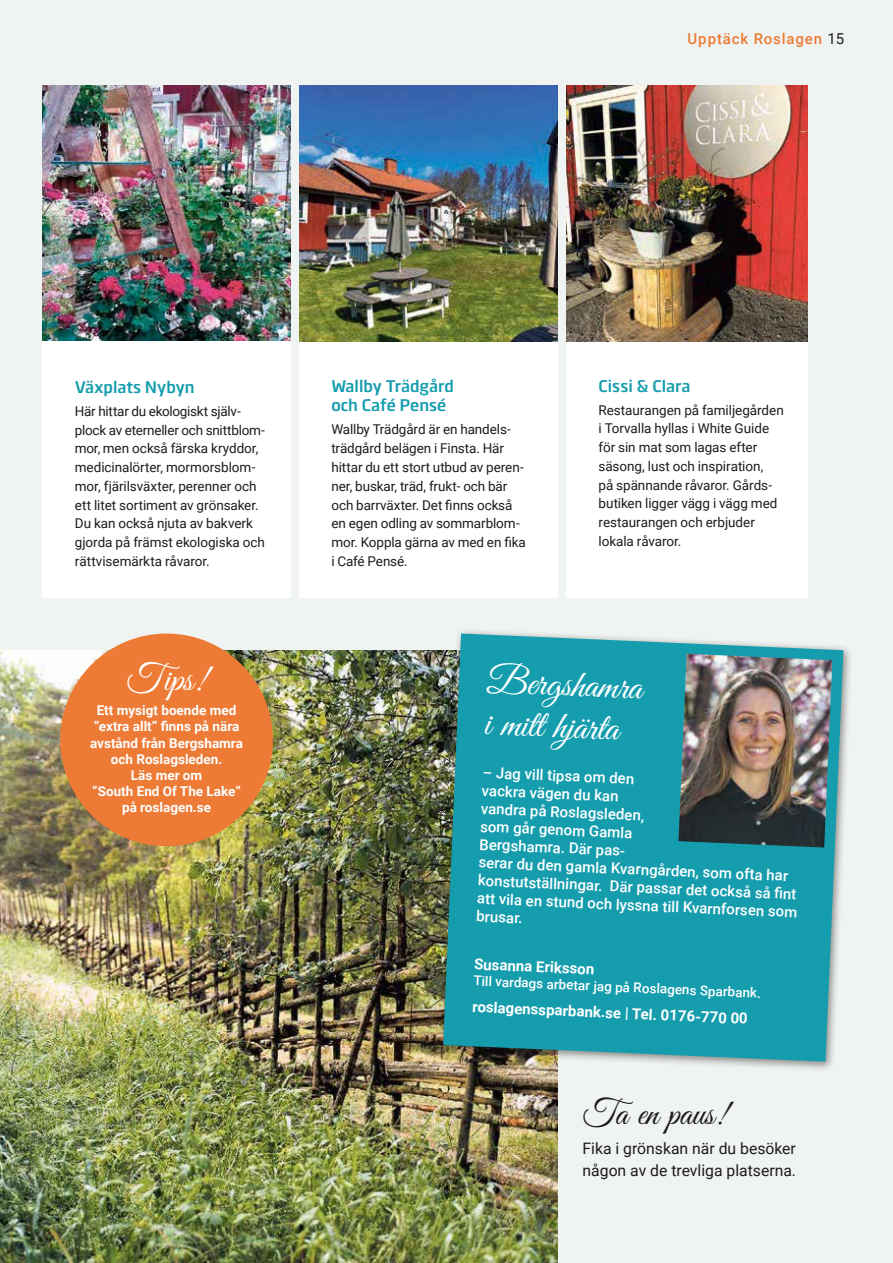
<style>
.page{position:relative;width:893px;height:1263px;background:#eff3f1}
.page>*{position:absolute;margin:0;border:0;box-sizing:border-box;transform-origin:0 0}
.t1{font:39px/41.8px "Great Vibes";color:#fff}
.t2{font:37.95px "Great Vibes";color:#fff}
.t3{font:36px "Great Vibes";color:#1e1c1b}
.t4{font:700 16.5px/19.8px "Swedbank Sans";color:#149dae}
.t5{font:15.75px/21.6px "Roboto";color:#1e1c1b}
.t6{font:500 15px/18px "Roboto";color:#fff}
.t7{font:700 15px "Roboto";color:#fff}
.t8{font:500 15px "Roboto";letter-spacing:.06em;color:#ed7b36}
.t9{font:13.5px/18.8px "Roboto";letter-spacing:-.005em;color:#1e1c1b}
.t10{font:700 13.5px/16.2px "Roboto";color:#fff;text-align:center}
.t11{font:500 13.5px "Roboto";color:#fff}
.s1{font-weight:400;color:#1e1c1b}
</style>
<div class="page">
<div style="left:566px;top:341px;width:242px;height:256px;background:#fff"></div>
<img style="left:566px;top:85px;width:242px;height:256px">
<img style="left:43px;top:85px;width:248px;height:256px">
<div style="left:43px;top:341px;width:248px;height:256px;background:#fff"></div>
<div style="left:299px;top:341px;width:259px;height:256px;background:#fff"></div>
<img style="left:299px;top:85px;width:259px;height:256px">
<img style="left:0;top:651px;width:558px;height:612px">
<div style="left:438px;top:628px;width:415px;height:444px;background:#1e1c1b;opacity:.5"></div>
<svg style="left:443px;top:633px;width:400px;height:429px;background:#239eac"></svg>
<img style="left:678px;top:654px;width:154px;height:193px">
<div style="left:60px;top:633px;width:213px;height:213px;background:#ed7b36;border-radius:50%"></div>
<p class="t8" style="left:687px;top:28px;width:158px">Upptäck Roslagen <span class="s1">15</span></p>
<p class="t4" style="left:75px;top:377px;width:121px">Växplats Nybyn</p>
<p class="t9" style="left:75px;top:401px;width:192px">Här hittar du ekologiskt själv&shy;plock av eterneller och snittblom&shy;mor, men också färska kryddor, medicinalörter, mormorsblom&shy;mor, fjärilsväxter, perenner och ett litet sortiment av grönsaker.<br>Du kan också njuta av bakverk gjorda på främst ekologiska och rättvisemärkta råvaror.</p>
<h2 class="t2" style="left:126px;top:658px;width:82px">Tips!</h2>
<p class="t10" style="left:90px;top:702px;width:154px">Ett mysigt boende med ”extra allt” finns på nära avstånd från Bergshamra och Roslagsleden.<br>Läs mer om<br>”South End Of The Lake” på roslagen.se</p>
<p class="t4" style="left:331px;top:376px;width:124px">Wallby Trädgård och Café Pensé</p>
<p class="t9" style="left:331px;top:420px;width:196px">Wallby Trädgård är en handels&shy;trädgård belägen i Finsta. Här hittar du ett stort utbud av peren&shy;ner, buskar, träd, frukt- och bär och barrväxter. Det finns också en egen odling av sommarblom&shy;mor. Koppla gärna av med en fika i Café Pensé.</p>
<p class="t4" style="left:599px;top:376px;width:93px">Cissi &amp; Clara</p>
<p class="t9" style="left:599px;top:400px;width:187px">Restaurangen på familjegården i Torvalla hyllas i White Guide för sin mat som lagas efter säsong, lust och inspiration,<br>på spännande råvaror. Gårds&shy;butiken ligger vägg i vägg med restaurangen och erbjuder lokala råvaror.</p>
<h1 class="t1" style="left:487px;top:663px;width:158px;rotate:2deg">Bergshamra i mitt hjärta</h1>
<p class="t6" style="left:483px;top:762px;width:323px;rotate:3deg">– Jag vill tipsa om den<br>vackra vägen du kan<br>vandra på Roslagsleden,<br>som går genom Gamla<br>Bergshamra. Där pas-<br>serar du den gamla Kvarngården, som ofta har konstutställningar. Där passar det också så fi nt att vila en stund och lyssna till Kvarnforsen som brusar.</p>
<p class="t7" style="left:475px;top:953px;width:122px;rotate:3deg">Susanna Eriksson</p>
<p class="t11" style="left:474px;top:970px;width:289px;rotate:3deg">Till vardags arbetar jag på Roslagens Sparbank.</p>
<p class="t7" style="left:473px;top:995px;width:277px;rotate:3deg">roslagenssparbank.se | Tel. 0176-770 00</p>
<h3 class="t3" style="left:583px;top:1093px;width:146px">Ta en paus!</h3>
<p class="t5" style="left:583px;top:1137px;width:215px">Fika i grönskan när du besöker någon av de trevliga platserna.</p>
</div>
